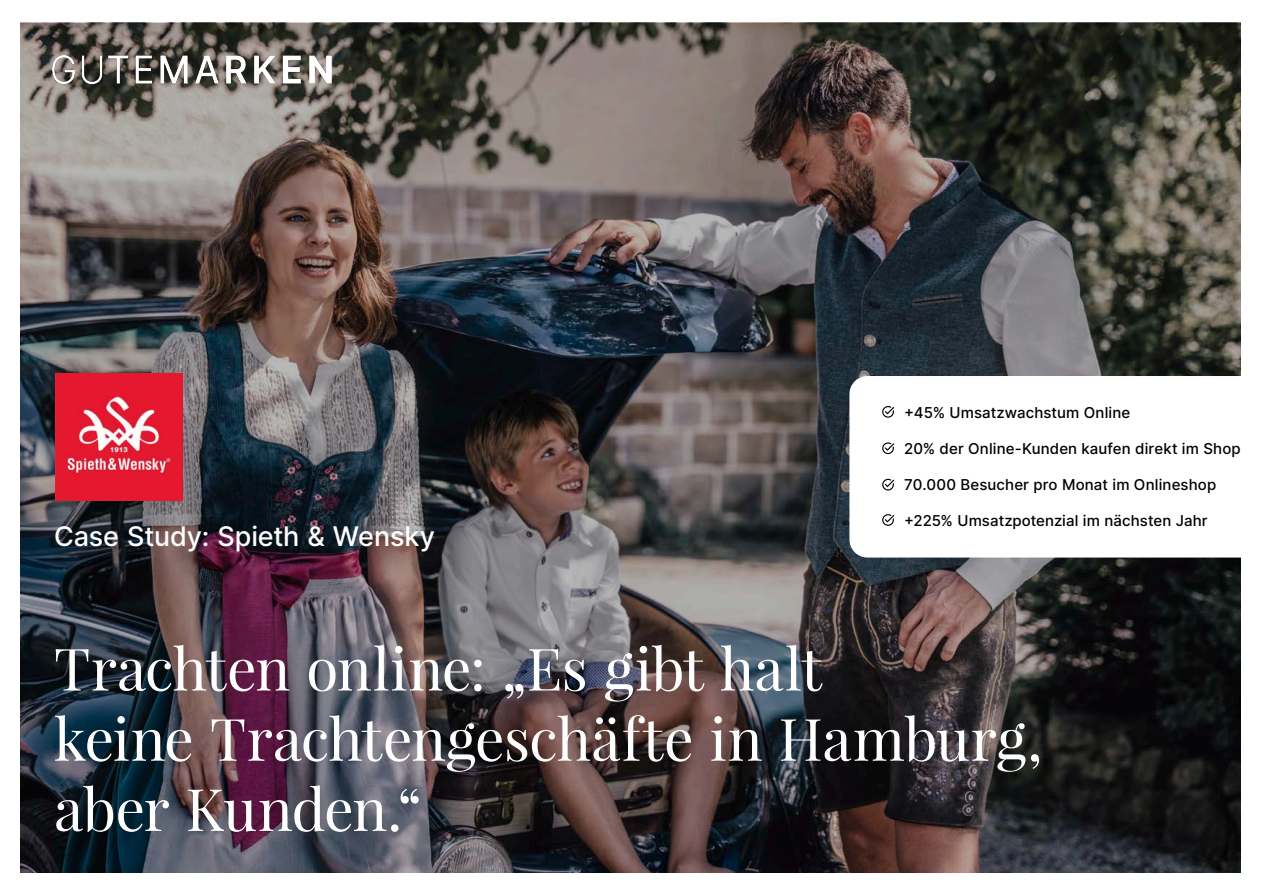
<style>
.page{position:relative;width:1263px;height:893px;background:#fff}
.page>*{position:absolute;margin:0;border:0;box-sizing:border-box;transform-origin:0 0}
.t1{font:58.5px "Playfair Display";letter-spacing:-.01em;color:#fff}
.t2{font:27px "Inter";letter-spacing:-.005em;color:#fff}
.t3{font:15px "Inter";letter-spacing:.01em;color:#000001}
</style>
<div class="page">
<img style="left:20px;top:23px;width:1220px;height:850px">
<div style="left:849px;top:376px;width:414px;height:182px;background:#fff;border-radius:18px"></div>
<svg style="left:882px;top:406px;width:12px;height:12px"></svg>
<svg style="left:882px;top:442px;width:12px;height:12px"></svg>
<svg style="left:882px;top:479px;width:12px;height:11px"></svg>
<svg style="left:882px;top:514px;width:12px;height:12px"></svg>
<img style="left:55px;top:373px;width:128px;height:128px">
<img style="left:52px;top:55px;width:281px;height:29px">
<p class="t2" style="left:54px;top:516px;width:383px">Case Study: Spieth &amp; Wensky</p>
<p class="t3" style="left:904px;top:401px;width:228px">+45% Umsatzwachstum Online</p>
<p class="t3" style="left:904px;top:437px;width:338px">20% der Online-Kunden kaufen direkt im Shop</p>
<p class="t3" style="left:904px;top:473px;width:314px">70.000 Besucher pro Monat im Onlineshop</p>
<p class="t3" style="left:904px;top:509px;width:305px">+225% Umsatzpotenzial im nächsten Jahr</p>
<p class="t1" style="left:54px;top:632px;width:769px">Trachten online: „Es gibt halt</p>
<p class="t1" style="left:54px;top:702px;width:990px">keine Trachtengeschäfte in Hamburg,</p>
<p class="t1" style="left:54px;top:772px;width:369px">aber Kunden.“</p>
</div>
